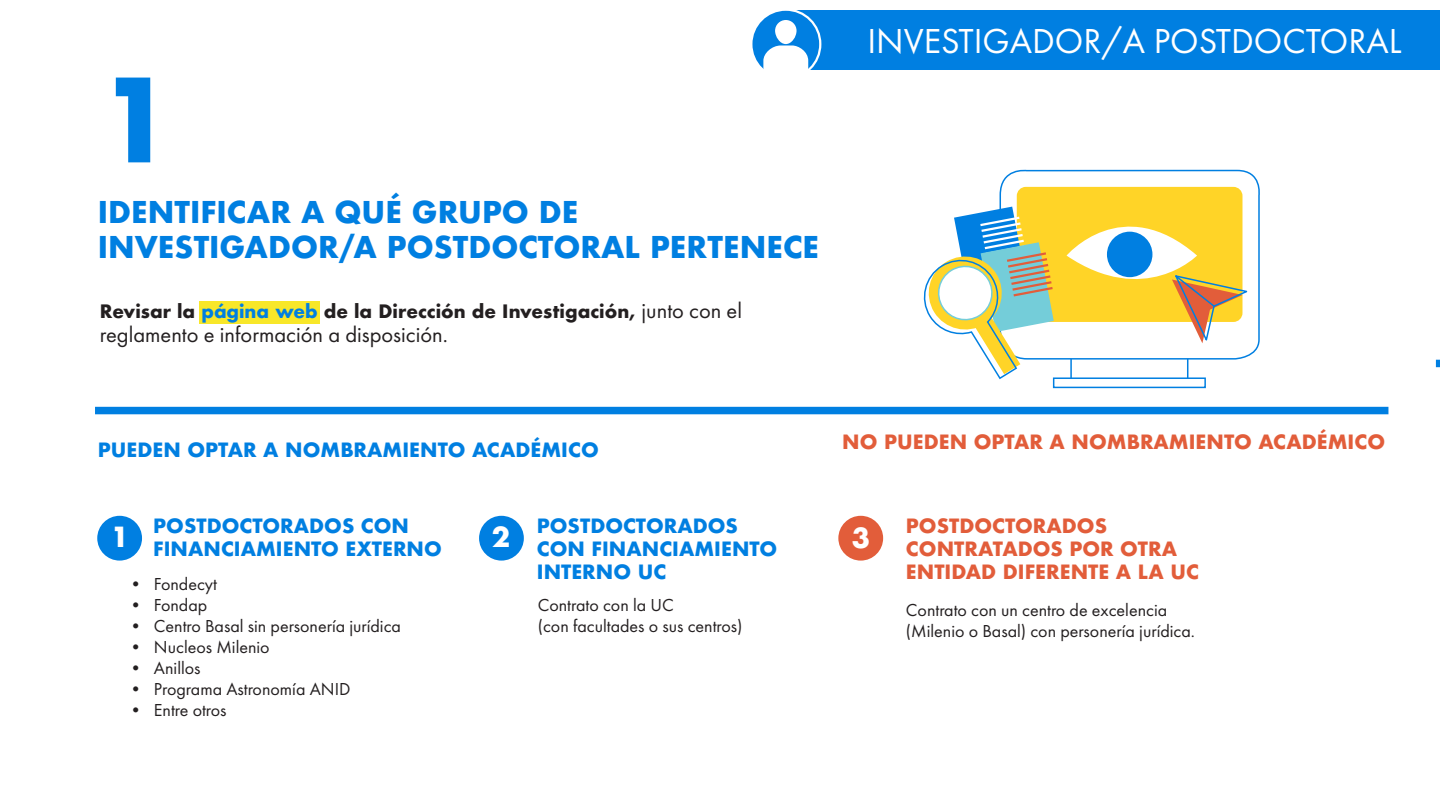
<style>
.page{position:relative;width:1440px;height:810px;background:#fff}
.page>*{position:absolute;margin:0;border:0;box-sizing:border-box;transform-origin:0 0}
.t1{font:700 112.5px "Futura";color:#007fe1}
.t2{font:36px "Futura PT";color:#fff}
.t3{font:700 29.25px/34.5px "Futura";color:#007fe1}
.t4{font:700 27px "Futura";color:#fff}
.t5{font:22.5px "Futura PT";color:#231f20}
.t6{font:700 19.2px/23px "Futura";color:#007fe1}
.t7{font:700 19.2px/23px "Futura";color:#e25d3a}
.t8{font:18px/21px "Futura PT";color:#231f20}
.t9{font:700 18px "Futura";color:#231f20}
.s1{color:#007fe1}
.s2{font-family:"Futura PT";font-weight:400;font-size:22.5px}
</style>
<div class="page">
<div style="left:199px;top:302px;width:120px;height:22px;background:#f8e729"></div>
<svg style="left:999px;top:169px;width:261px;height:191px"></svg>
<div style="left:1017px;top:187px;width:225px;height:135px;background:#ffd427;border-radius:9px"></div>
<div style="left:1053px;top:377px;width:153px;height:11px;border:2px solid #007fe1"></div>
<svg style="left:1070px;top:359px;width:2px;height:19px"></svg>
<svg style="left:1187px;top:359px;width:1px;height:19px"></svg>
<svg style="left:1067px;top:190px;width:184px;height:154px"></svg>
<svg style="left:923px;top:207px;width:131px;height:173px"></svg>
<div style="left:782px;top:10px;width:658px;height:60px;background:#007fe1"></div>
<div style="left:751px;top:10px;width:69px;height:69px;background:#007fe1;border-radius:50%"></div>
<div style="left:750px;top:9px;width:71px;height:71px;border:2px solid #fff;border-radius:50%"></div>
<svg style="left:763px;top:46px;width:45px;height:34px"></svg>
<div style="left:775px;top:20px;width:22px;height:24px;background:#fff;border-radius:11px"></div>
<div style="left:97px;top:516px;width:45px;height:45px;background:#007fe1;border-radius:50%"></div>
<div style="left:479px;top:516px;width:45px;height:45px;background:#007fe1;border-radius:50%"></div>
<svg style="left:1436px;top:360px;width:4px;height:7px"></svg>
<div style="left:838px;top:516px;width:45px;height:45px;background:#e25d3a;border-radius:50%"></div>
<div style="left:95px;top:407px;width:1293px;height:7px;background:#007fe1"></div>
<h1 class="t1" style="left:98px;top:39px;width:78px">1</h1>
<h3 class="t3" style="left:98px;top:195px;width:723px">IDENTIFICAR A QUÉ GRUPO DE<br>INVESTIGADOR/A POSTDOCTORAL PERTENECE</h3>
<p class="t9" style="left:100px;top:298px;width:644px">Revisar la <span class="s1">página web</span> de la Dirección de Investigación, <span class="s2">junto con el</span></p>
<p class="t5" style="left:100px;top:321px;width:350px">reglamento e información a disposición.</p>
<h2 class="t2" style="left:867px;top:20px;width:536px">INVESTIGADOR/A POSTDOCTORAL</h2>
<p class="t6" style="left:98px;top:439px;width:502px">PUEDEN OPTAR A NOMBRAMIENTO ACADÉMICO</p>
<p class="t7" style="left:842px;top:430px;width:544px">NO PUEDEN OPTAR A NOMBRAMIENTO ACADÉMICO</p>
<p class="t6" style="left:153px;top:514px;width:290px">POSTDOCTORADOS CON<br>FINANCIAMIENTO EXTERNO</p>
<p class="t6" style="left:537px;top:514px;width:242px">POSTDOCTORADOS<br>CON FINANCIAMIENTO<br>INTERNO UC</p>
<h3 class="t4" style="left:111px;top:518px;width:20px">1</h3>
<h3 class="t4" style="left:492px;top:517px;width:20px">2</h3>
<p class="t8" style="left:127px;top:573px;width:92px">• Fondecyt</p>
<p class="t8" style="left:127px;top:594px;width:82px">• Fondap</p>
<p class="t8" style="left:127px;top:615px;width:276px">• Centro Basal sin personería jurídica</p>
<p class="t8" style="left:127px;top:636px;width:144px">• Nucleos Milenio</p>
<p class="t8" style="left:127px;top:657px;width:75px">• Anillos</p>
<p class="t8" style="left:127px;top:678px;width:225px">• Programa Astronomía ANID</p>
<p class="t8" style="left:127px;top:699px;width:101px">• Entre otros</p>
<p class="t8" style="left:538px;top:595px;width:206px">Contrato con la UC<br>(con facultades o sus centros)</p>
<h3 class="t4" style="left:852px;top:518px;width:20px">3</h3>
<p class="t7" style="left:906px;top:514px;width:294px">POSTDOCTORADOS<br>CONTRATADOS POR OTRA<br>ENTIDAD DIFERENTE A LA UC</p>
<p class="t8" style="left:906px;top:600px;width:291px">Contrato con un centro de excelencia (Milenio o Basal) con personería jurídica.</p>
</div>
